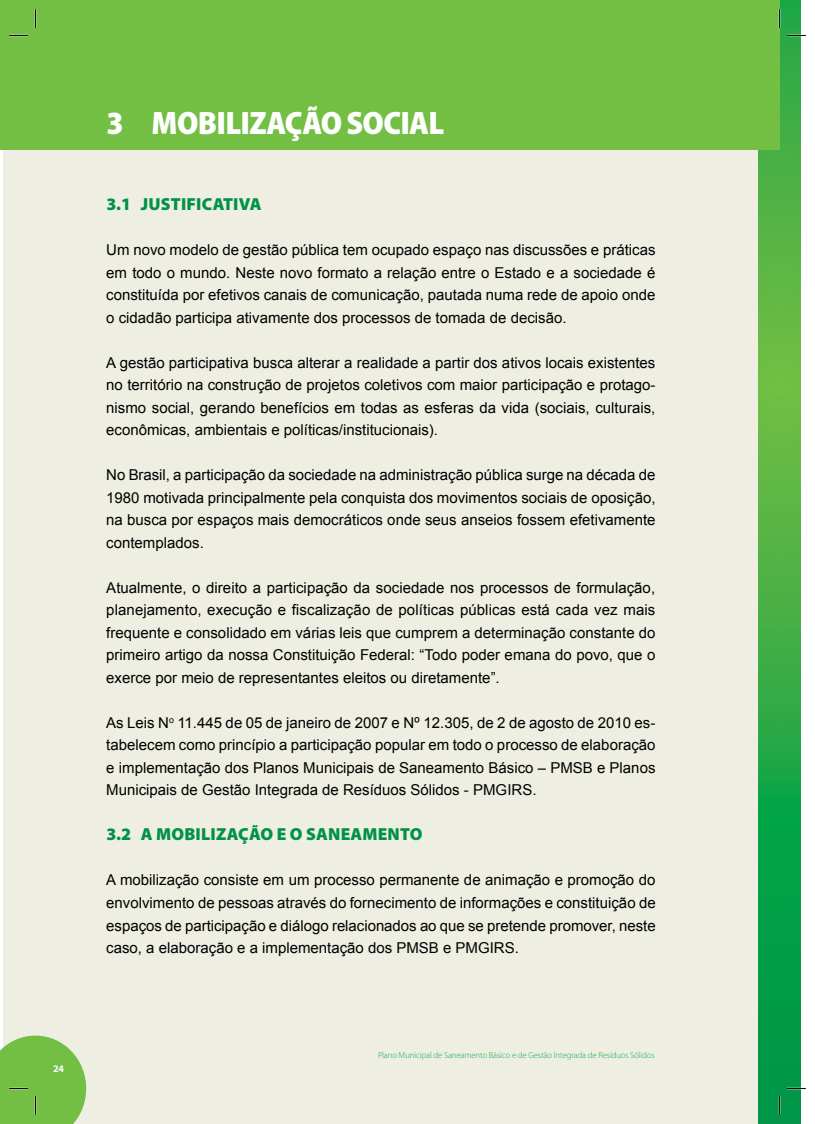
<style>
.page{position:relative;width:815px;height:1124px;background:#fff}
.page>*{position:absolute;margin:0;border:0;box-sizing:border-box;transform-origin:0 0}
.t1{font:900 semi-condensed 32.5px "Myriad Pro";letter-spacing:-.02em;color:#fff}
.t2{font:900 17.5px "Myriad Pro";letter-spacing:.01em;color:#009247}
.t3{font:15px/22.5px "Arial";color:#000;text-align:justify}
.t4{font:700 10px "Myriad Pro";color:#fff}
.t5{font:300 8.75px "Myriad Pro";letter-spacing:-.015em;color:#0db14b}
.s1{font-family:"Calibri"}
</style>
<div class="page">
<div style="left:4px;top:2px;width:776px;height:1121px;background:#efeee3"></div>
<svg style="left:758px;top:0;width:43px;height:1123px;background:#35ab45"></svg>
<div style="left:0;top:0;width:780px;height:149px;background:#72bf44"></div>
<svg style="left:9px;top:35px;width:19px;height:1px"></svg>
<svg style="left:787px;top:35px;width:19px;height:1px"></svg>
<svg style="left:787px;top:1087px;width:19px;height:2px"></svg>
<svg style="left:35px;top:9px;width:1px;height:19px"></svg>
<svg style="left:0;top:1035px;width:86px;height:88px;background:#80c357"></svg>
<svg style="left:779px;top:9px;width:1px;height:19px"></svg>
<svg style="left:779px;top:1095px;width:1px;height:19px"></svg>
<p class="t4" style="left:53px;top:1062px;width:12px">24</p>
<h1 class="t1" style="left:107px;top:105px;width:339px">3 MOBILIZAÇÃO SOCIAL</h1>
<p class="t2" style="left:106px;top:194px;width:157px">3.1 JUSTIFICATIVA</p>
<p class="t3" style="left:106px;top:239px;width:551px">Um novo modelo de gestão pública tem ocupado espaço nas discussões e práticas em todo o mundo. Neste novo formato a relação entre o Estado e a sociedade é constituída por efetivos canais de comunicação, pautada numa rede de apoio onde o cidadão participa ativamente dos processos de tomada de decisão.</p>
<p class="t3" style="left:106px;top:351px;width:551px">A gestão participativa busca alterar a realidade a partir dos ativos locais existentes no território na construção de projetos coletivos com maior participação e protago&shy;nismo social, gerando benefícios em todas as esferas da vida (sociais, culturais, econômicas, ambientais e políticas/institucionais).</p>
<p class="t3" style="left:106px;top:464px;width:551px">No Brasil, a participação da sociedade na administração pública surge na década de 1980 motivada principalmente pela conquista dos movimentos sociais de oposição, na busca por espaços mais democráticos onde seus anseios fossem efetivamente contemplados.</p>
<p class="t3" style="left:106px;top:576px;width:551px">Atualmente, o direito a participação da sociedade nos processos de formulação, planejamento, execução e fiscalização de políticas públicas está cada vez mais frequente e consolidado em várias leis que cumprem a determinação constante do primeiro artigo da nossa Constituição Federal: “Todo poder emana do povo, que o exerce por meio de representantes eleitos ou diretamente”.</p>
<p class="t3" style="left:106px;top:711px;width:551px">As Leis N<sup>o</sup> 11.445 de 05 de janeiro de 2007 e N<span class="s1">⁰</span> 12.305, de 2 de agosto de 2010 es&shy;tabelecem como princípio a participação popular em todo o processo de elaboração e implementação dos Planos Municipais de Saneamento Básico – PMSB e Planos Municipais de Gestão Integrada de Resíduos Sólidos - PMGIRS.</p>
<p class="t2" style="left:106px;top:824px;width:318px">3.2 A MOBILIZAÇÃO E O SANEAMENTO</p>
<p class="t3" style="left:106px;top:869px;width:551px">A mobilização consiste em um processo permanente de animação e promoção do envolvimento de pessoas através do fornecimento de informações e constituição de espaços de participação e diálogo relacionados ao que se pretende promover, neste caso, a elaboração e a implementação dos PMSB e PMGIRS.</p>
<p class="t5" style="left:378px;top:1050px;width:278px">Plano Municipal de Saneamento Básico e de Gestão Integrada de Resíduos Sólidos</p>
</div>
